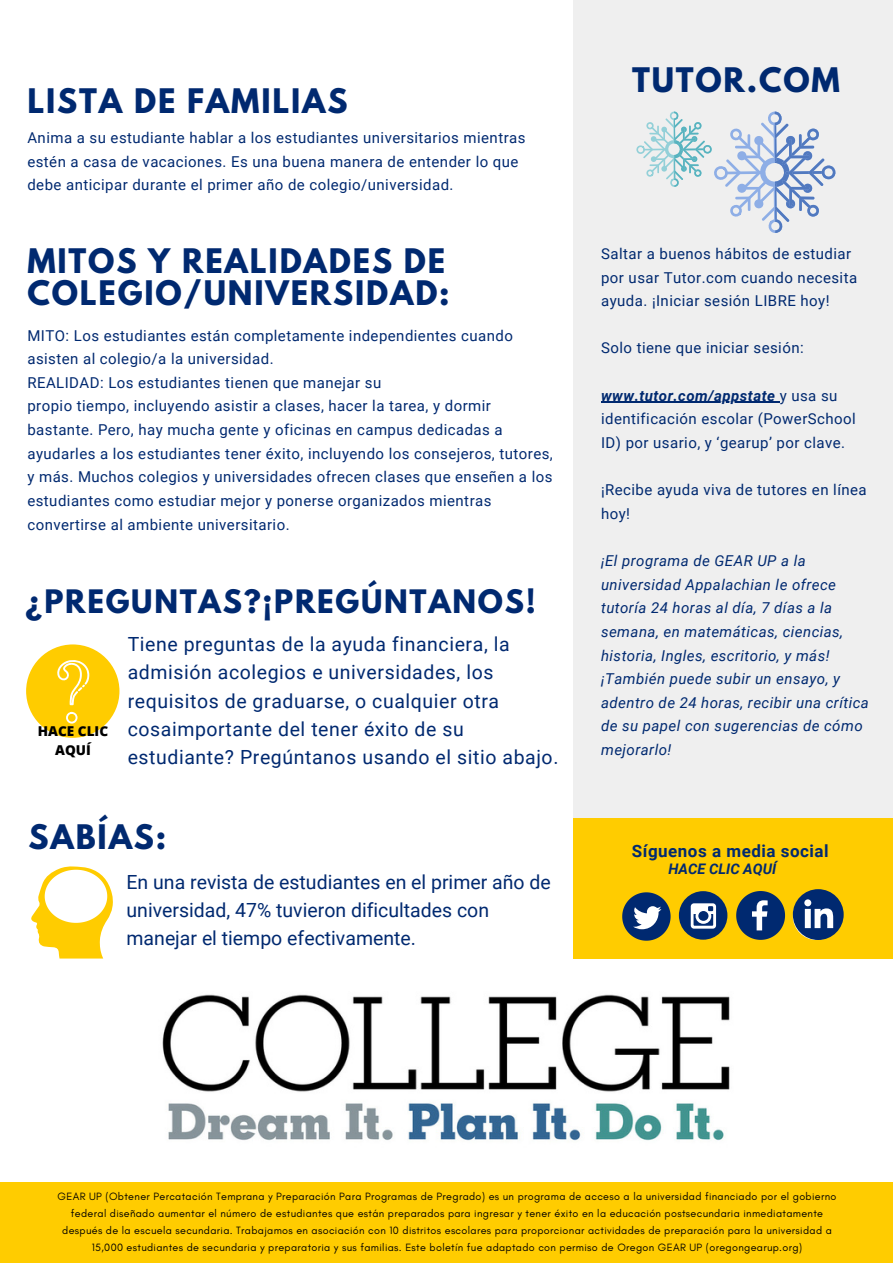
<style>
.page{position:relative;width:893px;height:1264px;background:#fff}
.page>*{position:absolute;margin:0;border:0;box-sizing:border-box;transform-origin:0 0}
.t1{font:700 30px/31.5px "League Spartan";letter-spacing:.06em;color:#002970}
.t2{font:700 28.65px "League Spartan";letter-spacing:.06em;color:#002970}
.t3{font:19.5px/28px "Roboto";letter-spacing:.03em;color:#002970}
.t4{font:19.5px/28px "Roboto";color:#002970}
.t5{font:700 16.95px "Roboto";letter-spacing:.03em;color:#002970}
.t6{font:15px/23.5px "Roboto";letter-spacing:.03em;color:#002970}
.t7{font:italic 15px/23.5px "Roboto";letter-spacing:.03em;color:#002970}
.t8{font:italic 700 14.55px "Roboto";color:#002970}
.t9{font:800 13.5px/18.6px "Open Sans";color:#000;text-align:center}
.t10{font:10.8px/17.1px "Glacial Indifference";letter-spacing:.03em;color:#000;text-align:center}
.s1{font-weight:700;font-style:italic}
</style>
<div class="page">
<div style="left:0;top:1182px;width:892px;height:80px;background:#fc0"></div>
<div style="left:573px;top:0;width:319px;height:817px;background:#efefef"></div>
<div style="left:573px;top:818px;width:319px;height:140px;background:#fc0"></div>
<svg style="left:736px;top:891px;width:49px;height:48px"></svg>
<div style="left:678px;top:891px;width:49px;height:48px;background:#002970;border-radius:50%"></div>
<svg style="left:690px;top:903px;width:26px;height:25px"></svg>
<svg style="left:622px;top:892px;width:48px;height:48px"></svg>
<svg style="left:792px;top:889px;width:51px;height:51px"></svg>
<img style="left:162px;top:994px;width:568px;height:147px">
<hr style="left:601px;top:402px;width:178px;height:1px;background:#002970">
<svg style="left:31px;top:866px;width:82px;height:92px"></svg>
<div style="left:26px;top:644px;width:93px;height:93px;background:#fc0;border-radius:50%"></div>
<svg style="left:57px;top:660px;width:32px;height:45px"></svg>
<svg style="left:66px;top:712px;width:12px;height:11px"></svg>
<svg style="left:636px;top:111px;width:199px;height:122px"></svg>
<h1 class="t1" style="left:27px;top:89px;width:322px">LISTA DE FAMILIAS</h1>
<p class="t6" style="left:27px;top:126px;width:499px">Anima a su estudiante hablar a los estudiantes universitarios mientras estén a casa de vacaciones. Es una buena manera de entender lo que debe anticipar durante el primer año de colegio/universidad.</p>
<h1 class="t1" style="left:27px;top:249px;width:424px">MITOS Y REALIDADES DE<br>COLEGIO/UNIVERSIDAD:</h1>
<p class="t6" style="left:27px;top:324px;width:527px">MITO: Los estudiantes están completamente independientes cuando asisten al colegio/a la universidad.<br>REALIDAD: Los estudiantes tienen que manejar su<br>propio tiempo, incluyendo asistir a clases, hacer la tarea, y dormir bastante. Pero, hay mucha gente y oficinas en campus dedicadas a ayudarles a los estudiantes tener éxito, incluyendo los consejeros, tutores, y más. Muchos colegios y universidades ofrecen clases que enseñen a los estudiantes como estudiar mejor y ponerse organizados mientras convertirse al ambiente universitario.</p>
<h2 class="t2" style="left:26px;top:587px;width:511px">¿PREGUNTAS?¡PREGÚNTANOS!</h2>
<p class="t9" style="left:38px;top:721px;width:72px">HACE CLIC<br>AQUÍ</p>
<h3 class="t3" style="left:128px;top:630px;width:432px">Tiene preguntas de la ayuda financiera, la admisión acolegios e universidades, los requisitos de graduarse, o cualquier otra cosaimportante del tener éxito de su estudiante? Pregúntanos usando el sitio abajo.</h3>
<h1 class="t1" style="left:29px;top:825px;width:139px">SABÍAS:</h1>
<h3 class="t4" style="left:126px;top:868px;width:425px">En una revista de estudiantes en el primer año de universidad, 47% tuvieron dificultades con manejar el tiempo efectivamente.</h3>
<h1 class="t1" style="left:632px;top:68px;width:209px">TUTOR.COM</h1>
<p class="t6" style="left:601px;top:242px;width:257px">Saltar a buenos hábitos de estudiar por usar Tutor.com cuando necesita ayuda. ¡Iniciar sesión LIBRE hoy!</p>
<p class="t6" style="left:601px;top:336px;width:204px">Solo tiene que iniciar sesión:</p>
<p class="t6" style="left:601px;top:384px;width:256px"><span class="s1">www.tutor.com/appstate</span> y usa su identificación escolar (PowerSchool<br>ID) por usario, y ‘gearup’ por clave.</p>
<p class="t6" style="left:601px;top:478px;width:267px">¡Recibe ayuda viva de tutores en línea hoy!</p>
<p class="t7" style="left:601px;top:549px;width:269px">¡El programa de GEAR UP a la universidad Appalachian le ofrece tutoría 24 horas al día, 7 días a la semana, en matemáticas, ciencias, historia, Ingles, escritorio, y más! ¡También puede subir un ensayo, y adentro de 24 horas, recibir una crítica de su papel con sugerencias de cómo mejorarlo!</p>
<p class="t5" style="left:632px;top:841px;width:198px">Síguenos a media social</p>
<p class="t8" style="left:668px;top:860px;width:109px">HACE CLIC AQUÍ</p>
<p class="t10" style="left:58px;top:1187px;width:780px">GEAR UP (Obtener Percatación Temprana y Preparación Para Programas de Pregrado) es un programa de acceso a la universidad financiado por el gobierno federal diseñado aumentar el número de estudiantes que están preparados para ingresar y tener éxito en la educación postsecundaria inmediatamente después de la escuela secundaria. Trabajamos en asociación con 10 distritos escolares para proporcionar actividades de preparación para la universidad a 15,000 estudiantes de secundaria y preparatoria y sus familias. Este boletín fue adaptado con permiso de Oregon GEAR UP (oregongearup.org)</p>
</div>
